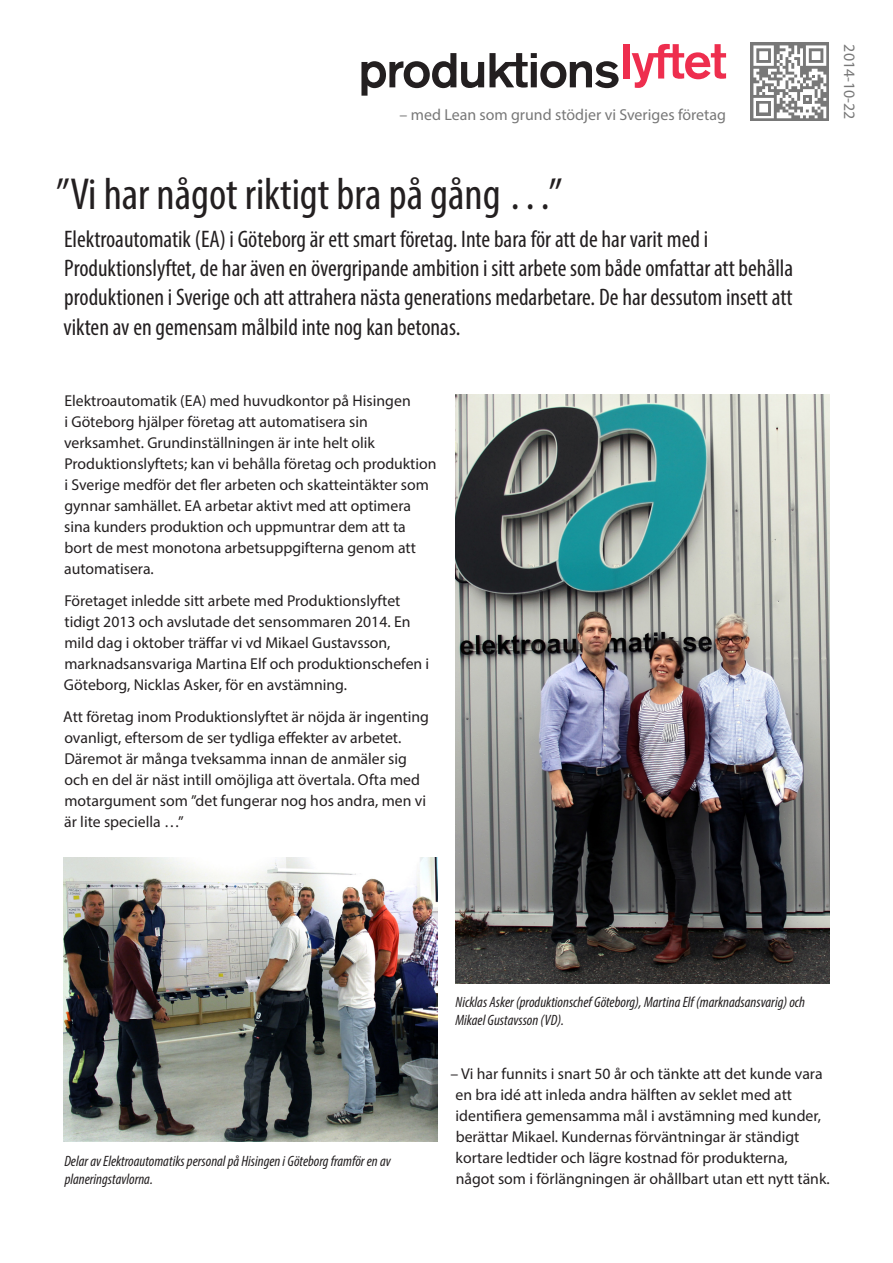
<style>
.page{position:relative;width:893px;height:1263px;background:#fff}
.page>*{position:absolute;margin:0;border:0;box-sizing:border-box;transform-origin:0 0}
.t1{font:condensed 45px "Myriad Pro";color:#231f20}
.t2{font:condensed 24px/29.2px "Myriad Pro";color:#231f20}
.t3{font:15.9px "Myriad Pro";color:#787878}
.t4{font:15.75px/21px "Myriad Pro";color:#231f20}
.t5{font:italic condensed 15px/18px "Myriad Pro";color:#231f20}
</style>
<div class="page">
<svg style="left:361px;top:53px;width:258px;height:43px"></svg>
<div style="left:623px;top:44px;width:6px;height:35px;background:#ee2e4e"></div>
<svg style="left:632px;top:44px;width:94px;height:44px"></svg>
<svg style="left:750px;top:43px;width:79px;height:78px"></svg>
<svg style="left:753px;top:45px;width:73px;height:73px"></svg>
<img style="left:64px;top:858px;width:374px;height:284px">
<img style="left:455px;top:394px;width:374px;height:589px">
<p class="t3" style="left:400px;top:105px;width:328px">– med Lean som grund stödjer vi Sveriges företag</p>
<p class="t1" style="left:56px;top:167px;width:508px">”Vi har något riktigt bra på gång …”</p>
<p class="t2" style="left:63px;top:224px;width:731px">Elektroautomatik (EA) i Göteborg är ett smart företag. Inte bara för att de har varit med i Produktionslyftet, de har även en övergripande ambition i sitt arbete som både omfattar att behålla produktionen i Sverige och att attrahera nästa generations medarbetare. De har dessutom insett att vikten av en gemensam målbild inte nog kan betonas.</p>
<p class="t4" style="left:64px;top:390px;width:374px">Elektroautomatik (EA) med huvudkontor på Hisingen<br>i Göteborg hjälper företag att automatisera sin verksamhet. Grundinställningen är inte helt olik Produktionslyftets; kan vi behålla företag och produktion i Sverige medför det fler arbeten och skatteintäkter som gynnar samhället. EA arbetar aktivt med att optimera sina kunders produktion och uppmuntrar dem att ta bort de mest monotona arbetsuppgifterna genom att automatisera.</p>
<p class="t4" style="left:64px;top:590px;width:367px">Företaget inledde sitt arbete med Produktionslyftet tidigt 2013 och avslutade det sensommaren 2014. En mild dag i oktober träffar vi vd Mikael Gustavsson, marknadsansvariga Martina Elf och produktionschefen i Göteborg, Nicklas Asker, för en avstämning.</p>
<p class="t4" style="left:63px;top:705px;width:367px">Att företag inom Produktionslyftet är nöjda är ingenting ovanligt, eftersom de ser tydliga effekter av arbetet.<br>Däremot är många tveksamma innan de anmäler sig och en del är näst intill omöjliga att övertala. Ofta med motargument som ”det fungerar nog hos andra, men vi är lite speciella …”</p>
<p class="t3" style="left:859px;top:44px;width:77px;rotate:90deg">2014-10-22</p>
<p class="t5" style="left:64px;top:1152px;width:328px">Delar av Elektroautomatiks personal på Hisingen i Göteborg framför en av planeringstavlorna.</p>
<p class="t5" style="left:455px;top:993px;width:351px">Nicklas Asker (produktionschef Göteborg), Martina Elf (marknadsansvarig) och<br>Mikael Gustavsson (VD).</p>
<p class="t4" style="left:456px;top:1063px;width:376px;text-indent:-5px">– Vi har funnits i snart 50 år och tänkte att det kunde vara en bra idé att inleda andra hälften av seklet med att identifiera gemensamma mål i avstämning med kunder, berättar Mikael. Kundernas förväntningar är ständigt kortare ledtider och lägre kostnad för produkterna, något som i förlängningen är ohållbart utan ett nytt tänk.</p>
</div>
